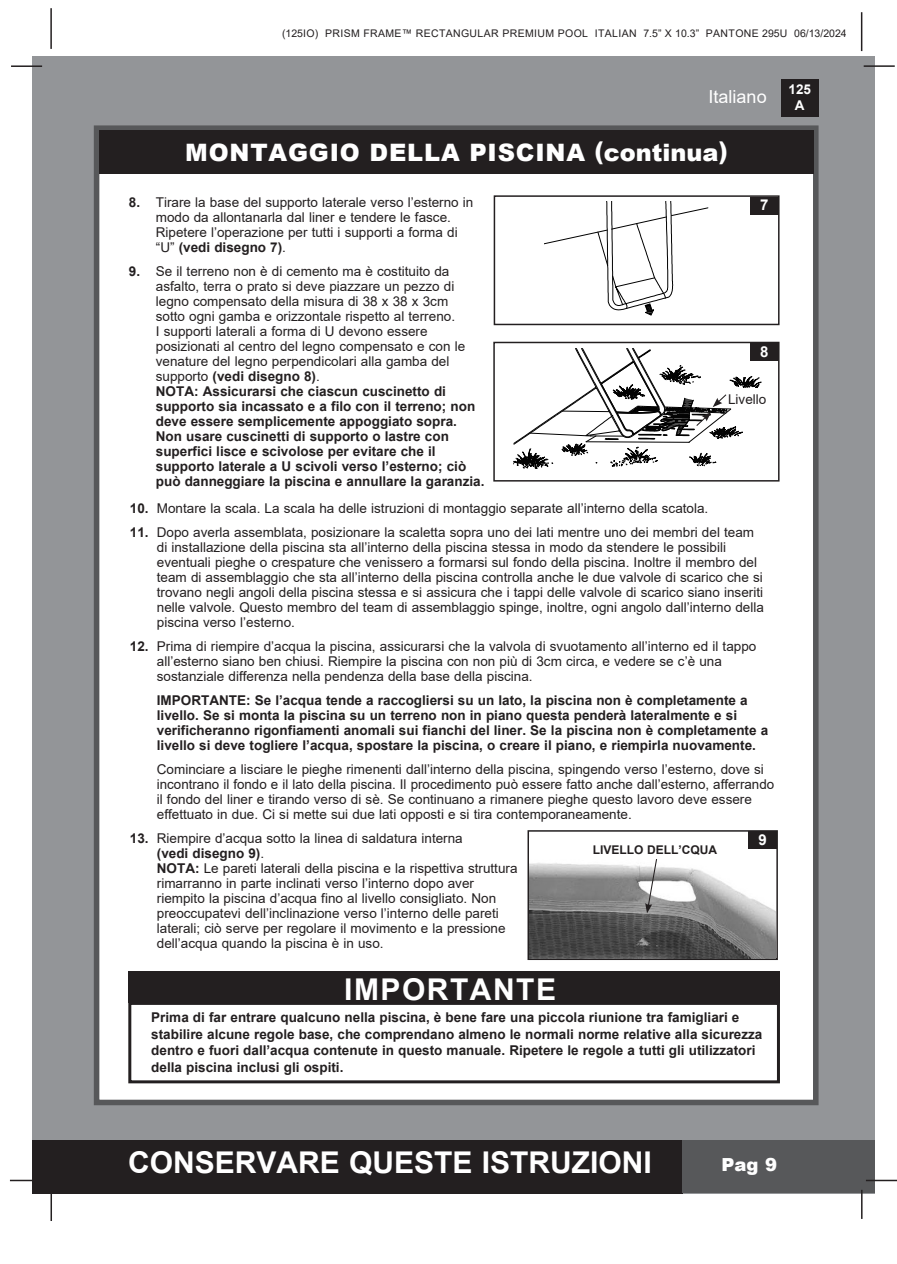
<style>
.page{position:relative;width:897px;height:1264px;background:#fff}
.page>*{position:absolute;margin:0;border:0;box-sizing:border-box;transform-origin:0 0}
.t1{font:700 30px "Arial";color:#fff}
.t2{font:700 30px "Arial";letter-spacing:.05em;color:#fff}
.t3{font:900 24px "Arial";letter-spacing:.035em;color:#fff}
.t4{font:18px "Arial";color:#fff}
.t5{font:900 18px "Arial";color:#fff}
.t6{font:700 15px "Arial";color:#fff}
.t7{font:13.5px/15px "Arial";color:#231f20}
.t8{font:700 13.5px/15px "Arial";color:#231f20}
.t9{font:700 13.5px/16.2px "Arial";color:#fff;text-align:center}
.t10{font:700 12px "Arial";color:#231f20}
.t11{font:10.5px "Arial";letter-spacing:.035em;color:#231f20}
.s1{font-weight:700}
.s2{font-weight:400}
</style>
<div class="page">
<div style="left:33px;top:56px;width:842px;height:1137px;background:#939598"></div>
<div style="left:780px;top:79px;width:38px;height:38px;background:#231f20"></div>
<hr style="left:863px;top:65px;width:31px;height:2px;background:#231f20">
<hr style="left:50px;top:8px;width:2px;height:41px;background:#231f20">
<hr style="left:860px;top:12px;width:2px;height:39px;background:#231f20">
<div style="left:33px;top:1140px;width:650px;height:53px;background:#231f20"></div>
<div style="left:682px;top:1140px;width:193px;height:53px;background:#57585a"></div>
<hr style="left:865px;top:1179px;width:31px;height:2px;background:#231f20">
<hr style="left:860px;top:1189px;width:2px;height:30px;background:#231f20">
<hr style="left:50px;top:1190px;width:2px;height:31px;background:#231f20">
<hr style="left:10px;top:1179px;width:31px;height:2px;background:#231f20">
<hr style="left:11px;top:65px;width:31px;height:2px;background:#231f20">
<div style="left:94px;top:125px;width:724px;height:980px;background:#fff;border:6px solid #57585a"></div>
<div style="left:99px;top:130px;width:714px;height:44px;background:#231f20"></div>
<div style="left:493px;top:195px;width:286px;height:130px;border:2px solid #231f20"></div>
<div style="left:750px;top:197px;width:28px;height:17px;background:#231f20"></div>
<svg style="left:544px;top:201px;width:164px;height:115px"></svg>
<div style="left:493px;top:342px;width:286px;height:139px;border:2px solid #231f20"></div>
<div style="left:750px;top:343px;width:28px;height:18px;background:#231f20"></div>
<svg style="left:513px;top:348px;width:248px;height:121px"></svg>
<div style="left:527px;top:830px;width:250px;height:130px;border:2px solid #231f20"></div>
<img style="left:529px;top:839px;width:246px;height:119px">
<svg style="left:645px;top:858px;width:12px;height:55px"></svg>
<div style="left:748px;top:831px;width:28px;height:18px;background:#231f20"></div>
<div style="left:128px;top:971px;width:651px;height:32px;background:#231f20"></div>
<div style="left:128px;top:1002px;width:651px;height:81px;border:3px solid #231f20"></div>
<p class="t11" style="left:282px;top:26px;width:566px">(125IO) PRISM FRAME™ RECTANGULAR PREMIUM POOL ITALIAN 7.5” X 10.3” PANTONE 295U 06/13/2024</p>
<h3 class="t4" style="left:708px;top:84px;width:60px">Italiano</h3>
<p class="t3" style="left:185px;top:135px;width:544px">MONTAGGIO DELLA PISCINA (continua)</p>
<p class="t7" style="left:129px;top:195px;width:346px"><span class="s1">8.</span> Tirare la base del supporto laterale verso l’esterno in</p>
<p class="t7" style="left:156px;top:210px;width:296px">modo da allontanarla dal liner e tendere le fasce.</p>
<p class="t7" style="left:156px;top:225px;width:303px">Ripetere l’operazione per tutti i supporti a forma di</p>
<p class="t8" style="left:156px;top:240px;width:132px"><span class="s2">“U”</span> (vedi disegno 7)<span class="s2">.</span></p>
<p class="t7" style="left:156px;top:264px;width:300px;text-indent:-27px"><span class="s1">9.</span> Se il terreno non è di cemento ma è costituito da asfalto, terra o prato si deve piazzare un pezzo di legno compensato della misura di 38 x 38 x 3cm</p>
<p class="t7" style="left:156px;top:309px;width:301px">sotto ogni gamba e orizzontale rispetto al terreno.</p>
<p class="t7" style="left:156px;top:324px;width:311px">I supporti laterali a forma di U devono essere posizionati al centro del legno compensato e con le venature del legno perpendicolari alla gamba del</p>
<p class="t8" style="left:156px;top:369px;width:165px"><span class="s2">supporto</span> (vedi disegno 8)<span class="s2">.</span></p>
<p class="t8" style="left:156px;top:384px;width:291px">NOTA: Assicurarsi che ciascun cuscinetto di</p>
<p class="t8" style="left:156px;top:399px;width:321px">supporto sia incassato e a filo con il terreno; non</p>
<p class="t8" style="left:156px;top:414px;width:302px">deve essere semplicemente appoggiato sopra.<br>Non usare cuscinetti di supporto o lastre con superfici lisce e scivolose per evitare che il</p>
<p class="t8" style="left:156px;top:459px;width:330px">supporto laterale a U scivoli verso l’esterno; ciò può danneggiare la piscina e annullare la garanzia.</p>
<p class="t6" style="left:760px;top:194px;width:10px">7</p>
<p class="t6" style="left:760px;top:341px;width:10px">8</p>
<p class="t7" style="left:728px;top:391px;width:40px">Livello</p>
<p class="t7" style="left:130px;top:501px;width:580px"><span class="s1">10.</span> Montare la scala. La scala ha delle istruzioni di montaggio separate all’interno della scatola.</p>
<p class="t7" style="left:130px;top:525px;width:625px"><span class="s1">11.</span> Dopo averla assemblata, posizionare la scaletta sopra uno dei lati mentre uno dei membri del team</p>
<p class="t7" style="left:157px;top:540px;width:570px">di installazione della piscina sta all’interno della piscina stessa in modo da stendere le possibili</p>
<p class="t7" style="left:157px;top:555px;width:601px">eventuali pieghe o crespature che venissero a formarsi sul fondo della piscina. Inoltre il membro del</p>
<p class="t7" style="left:157px;top:570px;width:607px">team di assemblaggio che sta all’interno della piscina controlla anche le due valvole di scarico che si</p>
<p class="t7" style="left:157px;top:585px;width:607px">trovano negli angoli della piscina stessa e si assicura che i tappi delle valvole di scarico siano inseriti</p>
<p class="t7" style="left:157px;top:600px;width:608px">nelle valvole. Questo membro del team di assemblaggio spinge, inoltre, ogni angolo dall’interno della</p>
<p class="t7" style="left:157px;top:615px;width:140px">piscina verso l’esterno.</p>
<p class="t7" style="left:130px;top:639px;width:628px"><span class="s1">12.</span> Prima di riempire d’acqua la piscina, assicurarsi che la valvola di svuotamento all’interno ed il tappo</p>
<p class="t7" style="left:157px;top:654px;width:566px">all’esterno siano ben chiusi. Riempire la piscina con non più di 3cm circa, e vedere se c’è una</p>
<p class="t7" style="left:157px;top:669px;width:377px">sostanziale differenza nella pendenza della base della piscina.</p>
<p class="t8" style="left:157px;top:693px;width:592px">IMPORTANTE: Se l’acqua tende a raccogliersi su un lato, la piscina non è completamente a</p>
<p class="t8" style="left:157px;top:708px;width:581px">livello. Se si monta la piscina su un terreno non in piano questa penderà lateralmente e si</p>
<p class="t8" style="left:157px;top:723px;width:613px">verificheranno rigonfiamenti anomali sui fianchi del liner. Se la piscina non è completamente a</p>
<p class="t8" style="left:157px;top:738px;width:600px">livello si deve togliere l’acqua, spostare la piscina, o creare il piano, e riempirla nuovamente.</p>
<p class="t7" style="left:157px;top:762px;width:608px">Cominciare a lisciare le pieghe rimenenti dall’interno della piscina, spingendo verso l’esterno, dove si</p>
<p class="t7" style="left:157px;top:777px;width:618px">incontrano il fondo e il lato della piscina. Il procedimento può essere fatto anche dall’esterno, afferrando il fondo del liner e tirando verso di sè. Se continuano a rimanere pieghe questo lavoro deve essere effettuato in due. Ci si mette sui due lati opposti e si tira contemporaneamente.</p>
<p class="t7" style="left:130px;top:831px;width:334px"><span class="s1">13.</span> Riempire d’acqua sotto la linea di saldatura interna</p>
<p class="t8" style="left:157px;top:846px;width:109px">(vedi disegno 9)<span class="s2">.</span></p>
<p class="t7" style="left:157px;top:861px;width:362px"><span class="s1">NOTA:</span> Le pareti laterali della piscina e la rispettiva struttura</p>
<p class="t7" style="left:157px;top:876px;width:319px">rimarranno in parte inclinati verso l’interno dopo aver</p>
<p class="t7" style="left:157px;top:891px;width:341px">riempito la piscina d’acqua fino al livello consigliato. Non</p>
<p class="t7" style="left:157px;top:906px;width:343px">preoccupatevi dell’inclinazione verso l’interno delle pareti</p>
<p class="t7" style="left:157px;top:921px;width:350px">laterali; ciò serve per regolare il movimento e la pressione</p>
<p class="t7" style="left:157px;top:936px;width:228px">dell’acqua quando la piscina è in uso.</p>
<p class="t6" style="left:758px;top:829px;width:10px">9</p>
<p class="t10" style="left:592px;top:841px;width:126px">LIVELLO DELL’CQUA</p>
<p class="t2" style="left:344px;top:968px;width:213px">IMPORTANTE</p>
<p class="t8" style="left:151px;top:1010px;width:589px">Prima di far entrare qualcuno nella piscina, è bene fare una piccola riunione tra famigliari e</p>
<p class="t8" style="left:151px;top:1026px;width:612px">stabilire alcune regole base, che comprendano almeno le normali norme relative alla sicurezza</p>
<p class="t8" style="left:151px;top:1043px;width:605px">dentro e fuori dall’acqua contenute in questo manuale. Ripetere le regole a tutti gli utilizzatori</p>
<p class="t8" style="left:151px;top:1059px;width:194px">della piscina inclusi gli ospiti.</p>
<p class="t9" style="left:788px;top:81px;width:24px">125<br>A</p>
<h1 class="t1" style="left:128px;top:1141px;width:525px">CONSERVARE QUESTE ISTRUZIONI</h1>
<h3 class="t5" style="left:721px;top:1151px;width:57px">Pag 9</h3>
</div>
